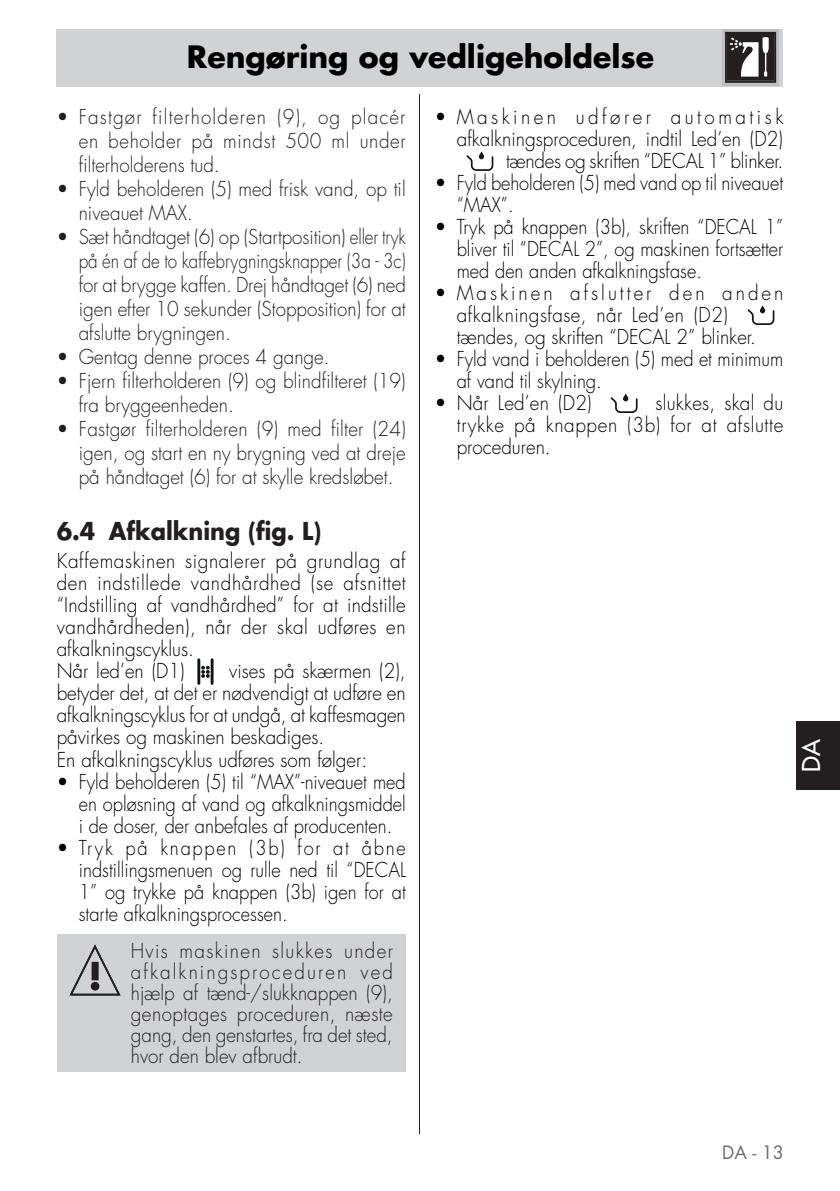
<style>
.page{position:relative;width:840px;height:1191px;background:#fff}
.page>*{position:absolute;margin:0;border:0;box-sizing:border-box;transform-origin:0 0}
.Testo{font:700 30px "Futura Std";color:#000}
.testo_tab{font:700 24px "Futura Std";color:#231f20;scale:.94 1}
.t1{font:500 24px "Futura Std";color:#fff}
.testo_tab-2{font:300 20px/22px "Futura Std";color:#000;text-align:justify;scale:.94 1}
.testo_tab-3{font:300 20px/24px "Futura Std";color:#231f20;text-align:justify;scale:.94 1}
.testo_tab-4{font:300 20px/22px "Futura Std";letter-spacing:.025em;color:#000;scale:.94 1}
.t2{font:18px "Futura Std";color:#6c6d70}
</style>
<div class="page">
<hr style="left:419px;top:94px;width:1px;height:1040px;background:#231f20">
<div style="left:57px;top:29px;width:725px;height:58px;background:#d1d2d4"></div>
<div style="left:795px;top:721px;width:44px;height:68px;background:#231f20"></div>
<hr style="left:197px;top:660px;width:3px;height:23px;background:#111416">
<hr style="left:210px;top:660px;width:3px;height:23px;background:#111416">
<svg style="left:201px;top:666px;width:8px;height:11px"></svg>
<div style="left:57px;top:934px;width:348px;height:138px;background:#d1d2d4"></div>
<svg style="left:69px;top:944px;width:51px;height:51px"></svg>
<svg style="left:466px;top:152px;width:28px;height:19px"></svg>
<svg style="left:747px;top:306px;width:27px;height:19px"></svg>
<svg style="left:610px;top:394px;width:28px;height:19px"></svg>
<svg style="left:722px;top:29px;width:56px;height:57px"></svg>
<svg style="left:724px;top:32px;width:51px;height:51px;background:#5e5b5c"></svg>
<p class="Testo" style="left:187px;top:36px;width:468px">Rengøring og vedligeholdelse</p>
<p class="testo_tab-3" style="left:79px;top:106px;width:349px;text-indent:-22px">• Fastgør filterholderen (9), og placér en beholder på mindst 500 ml under filterholderens tud.</p>
<p class="testo_tab-3" style="left:79px;top:178px;width:349px;text-indent:-22px">• Fyld beholderen (5) med frisk vand, op til niveauet MAX.</p>
<p class="testo_tab-3" style="left:79px;top:226px;width:349px;text-indent:-22px">• Sæt håndtaget (6) op (Startposition) eller tryk på én af de to kaffebrygningsknapper (3a - 3c) for at brygge kaffen. Drej håndtaget (6) ned igen efter 10 sekunder (Stopposition) for at afslutte brygningen.</p>
<p class="testo_tab-3" style="left:57px;top:346px;width:292px">• Gentag denne proces 4 gange.</p>
<p class="testo_tab-3" style="left:79px;top:370px;width:349px;text-indent:-22px">• Fjern filterholderen (9) og blindfilteret (19) fra bryggeenheden.</p>
<p class="testo_tab-3" style="left:79px;top:418px;width:349px;text-indent:-22px">• Fastgør filterholderen (9) med filter (24) igen, og start en ny brygning ved at dreje på håndtaget (6) for at skylle kredsløbet.</p>
<p class="testo_tab" style="left:57px;top:515px;width:283px">6.4 Afkalkning (fig. L)</p>
<p class="testo_tab-2" style="left:57px;top:551px;width:373px">Kaffemaskinen signalerer på grundlag af den indstillede vandhårdhed (se afsnittet “Indstilling af vandhårdhed” for at indstille vandhårdheden), når der skal udføres en afkalkningscyklus.</p>
<p class="testo_tab-2" style="left:57px;top:661px;width:137px">Når led’en (D1)</p>
<p class="testo_tab-2" style="left:57px;top:661px;width:372px;text-indent:172px">vises på skærmen (2), betyder det, at det er nødvendigt at udføre en afkalkningscyklus for at undgå, at kaffesmagen påvirkes og maskinen beskadiges.</p>
<p class="testo_tab-2" style="left:57px;top:749px;width:331px">En afkalkningscyklus udføres som følger:</p>
<p class="testo_tab-2" style="left:79px;top:771px;width:349px;text-indent:-22px">• Fyld beholderen (5) til “MAX”-niveauet med en opløsning af vand og afkalkningsmiddel i de doser, der anbefales af producenten.</p>
<p class="testo_tab-2" style="left:79px;top:837px;width:349px;text-indent:-22px">• Tryk på knappen (3b) for at åbne indstillingsmenuen og rulle ned til “DECAL 1” og trykke på knappen (3b) igen for at starte afkalkningsprocessen.</p>
<p class="testo_tab-3" style="left:131px;top:941px;width:280px;line-height:21px">Hvis maskinen slukkes under afkalkningsproceduren ved hjælp af tænd-/slukknappen (9), genoptages proceduren, næste gang, den genstartes, fra det sted, hvor den blev afbrudt.</p>
<p class="testo_tab-2" style="left:434px;top:107px;width:372px;text-align:right">• Maskinen udfører automatisk afkalkningsproceduren, indtil Led’en (D2) tændes og skriften “DECAL 1” blinker.</p>
<p class="testo_tab-2" style="left:456px;top:173px;width:348px;text-indent:-22px">• Fyld beholderen (5) med vand op til niveauet “MAX”.</p>
<p class="testo_tab-2" style="left:456px;top:217px;width:348px;text-indent:-22px">• Tryk på knappen (3b), skriften “DECAL 1” bliver til “DECAL 2”, og maskinen fortsætter med den anden afkalkningsfase.</p>
<p class="testo_tab-4" style="left:456px;top:283px;width:348px;text-indent:-22px">• Maskinen afslutter den anden afkalkningsfase, når Led’en (D2) tændes, og skriften “DECAL 2” blinker.</p>
<p class="testo_tab-2" style="left:456px;top:349px;width:348px;text-indent:-22px">• Fyld vand i beholderen (5) med et minimum af vand til skylning.</p>
<p class="testo_tab-2" style="left:434px;top:393px;width:168px">• Når Led’en (D2)</p>
<p class="testo_tab-2" style="left:456px;top:393px;width:348px;text-indent:199px">slukkes, skal du trykke på knappen (3b) for at afslutte proceduren.</p>
<p class="t1" style="left:795px;top:772px;width:35px;rotate:-90deg">DA</p>
<p class="t2" style="left:721px;top:1140px;width:63px">DA - 13</p>
</div>
